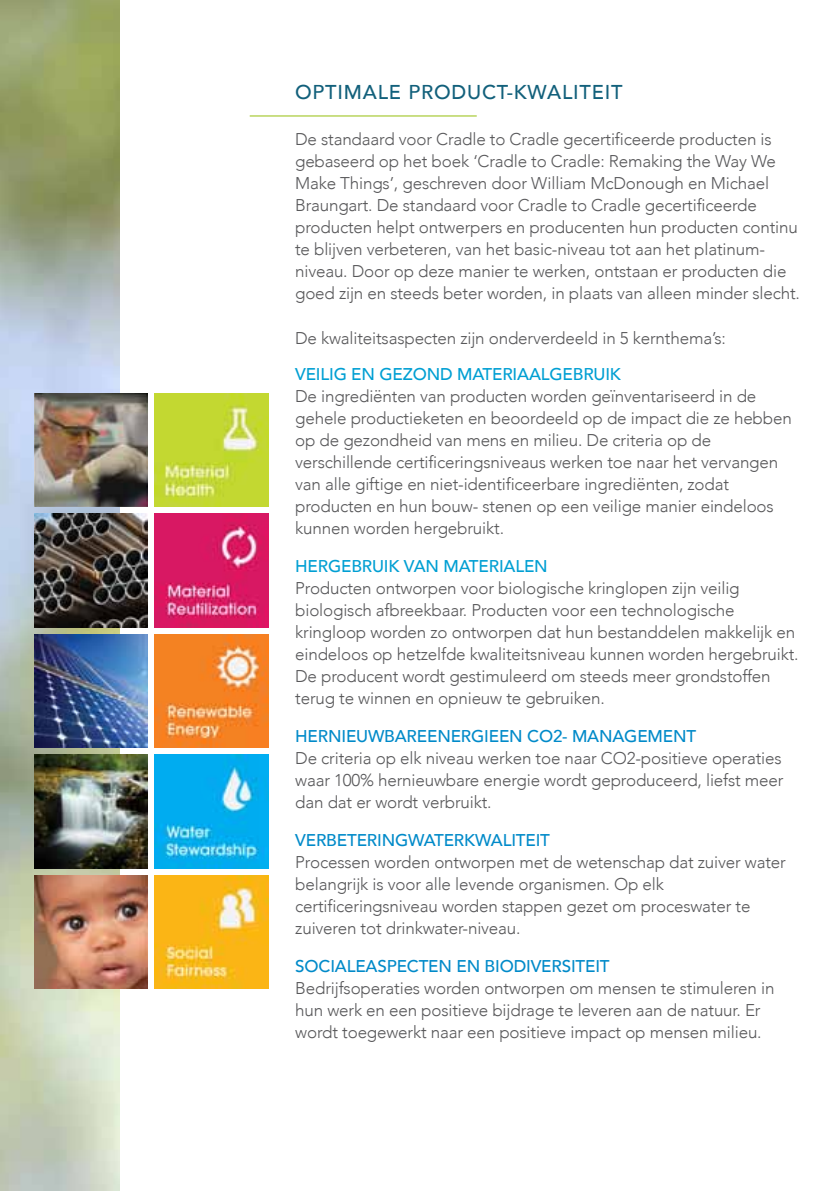
<style>
.page{position:relative;width:840px;height:1191px;background:#fff}
.page>*{position:absolute;margin:0;border:0;box-sizing:border-box;transform-origin:0 0}
.t1{font:500 20px "Avenir";letter-spacing:.04em;color:#12607b}
.t2{font:300 17px/22px "Avenir";letter-spacing:-.01em;color:#58585a}
.t3{font:500 17px "Avenir";letter-spacing:-.01em;color:#008ac9}
.t4{font:500 17px "Avenir";letter-spacing:-.01em;color:#009fd3}
</style>
<div class="page">
<img style="left:0;top:1px;width:119px;height:1190px">
<img style="left:34px;top:393px;width:113px;height:113px">
<hr style="left:249px;top:115px;width:227px;height:1px;background:#97bf0d">
<img style="left:34px;top:875px;width:113px;height:113px">
<img style="left:154px;top:393px;width:114px;height:113px">
<img style="left:154px;top:514px;width:114px;height:113px">
<img style="left:154px;top:634px;width:114px;height:113px">
<img style="left:154px;top:875px;width:114px;height:113px">
<img style="left:34px;top:634px;width:113px;height:113px">
<img style="left:34px;top:514px;width:113px;height:113px">
<img style="left:34px;top:754px;width:113px;height:114px">
<img style="left:154px;top:754px;width:114px;height:114px">
<p class="t1" style="left:295px;top:79px;width:329px">OPTIMALE PRODUCT-KWALITEIT</p>
<p class="t2" style="left:295px;top:129px;width:506px">De standaard voor Cradle to Cradle gecertificeerde producten is gebaseerd op het boek ‘Cradle to Cradle: Remaking the Way We Make Things’, geschreven door William McDonough en Michael Braungart. De standaard voor Cradle to Cradle gecertificeerde producten helpt ontwerpers en producenten hun producten continu te blijven verbeteren, van het basic-niveau tot aan het platinum&shy;niveau. Door op deze manier te werken, ontstaan er producten die goed zijn en steeds beter worden, in plaats van alleen minder slecht.</p>
<p class="t2" style="left:295px;top:327px;width:432px">De kwaliteitsaspecten zijn onderverdeeld in 5 kernthema’s:</p>
<p class="t4" style="left:295px;top:362px;width:327px">VEILIG EN GEZOND MATERIAALGEBRUIK</p>
<p class="t2" style="left:295px;top:385px;width:498px">De ingrediënten van producten worden geïnventariseerd in de gehele productieketen en beoordeeld op de impact die ze hebben op de gezondheid van mens en milieu. De criteria op de verschillende certificeringsniveaus werken toe naar het vervangen van alle giftige en niet-identificeerbare ingrediënten, zodat producten en hun bouw- stenen op een veilige manier eindeloos kunnen worden hergebruikt.</p>
<p class="t4" style="left:295px;top:554px;width:254px">HERGEBRUIK VAN MATERIALEN</p>
<p class="t2" style="left:295px;top:577px;width:504px">Producten ontworpen voor biologische kringlopen zijn veilig biologisch afbreekbaar. Producten voor een technologische kringloop worden zo ontworpen dat hun bestanddelen makkelijk en eindeloos op hetzelfde kwaliteitsniveau kunnen worden hergebruikt.<br>De producent wordt gestimuleerd om steeds meer grondstoffen terug te winnen en opnieuw te gebruiken.</p>
<p class="t3" style="left:295px;top:724px;width:402px">HERNIEUWBAREENERGIEEN CO2- MANAGEMENT</p>
<p class="t2" style="left:295px;top:747px;width:489px;text-align:justify">De criteria op elk niveau werken toe naar CO2-positieve operaties waar 100% hernieuwbare energie wordt geproduceerd, liefst meer dan dat er wordt verbruikt.</p>
<p class="t3" style="left:295px;top:828px;width:256px">VERBETERINGWATERKWALITEIT</p>
<p class="t2" style="left:295px;top:851px;width:492px">Processen worden ontworpen met de wetenschap dat zuiver water belangrijk is voor alle levende organismen. Op elk certificeringsniveau worden stappen gezet om proceswater te zuiveren tot drinkwater-niveau.</p>
<p class="t3" style="left:295px;top:954px;width:316px">SOCIALEASPECTEN EN BIODIVERSITEIT</p>
<p class="t2" style="left:295px;top:977px;width:480px">Bedrijfsoperaties worden ontworpen om mensen te stimuleren in hun werk en een positieve bijdrage te leveren aan de natuur. Er wordt toegewerkt naar een positieve impact op mensen milieu.</p>
</div>
